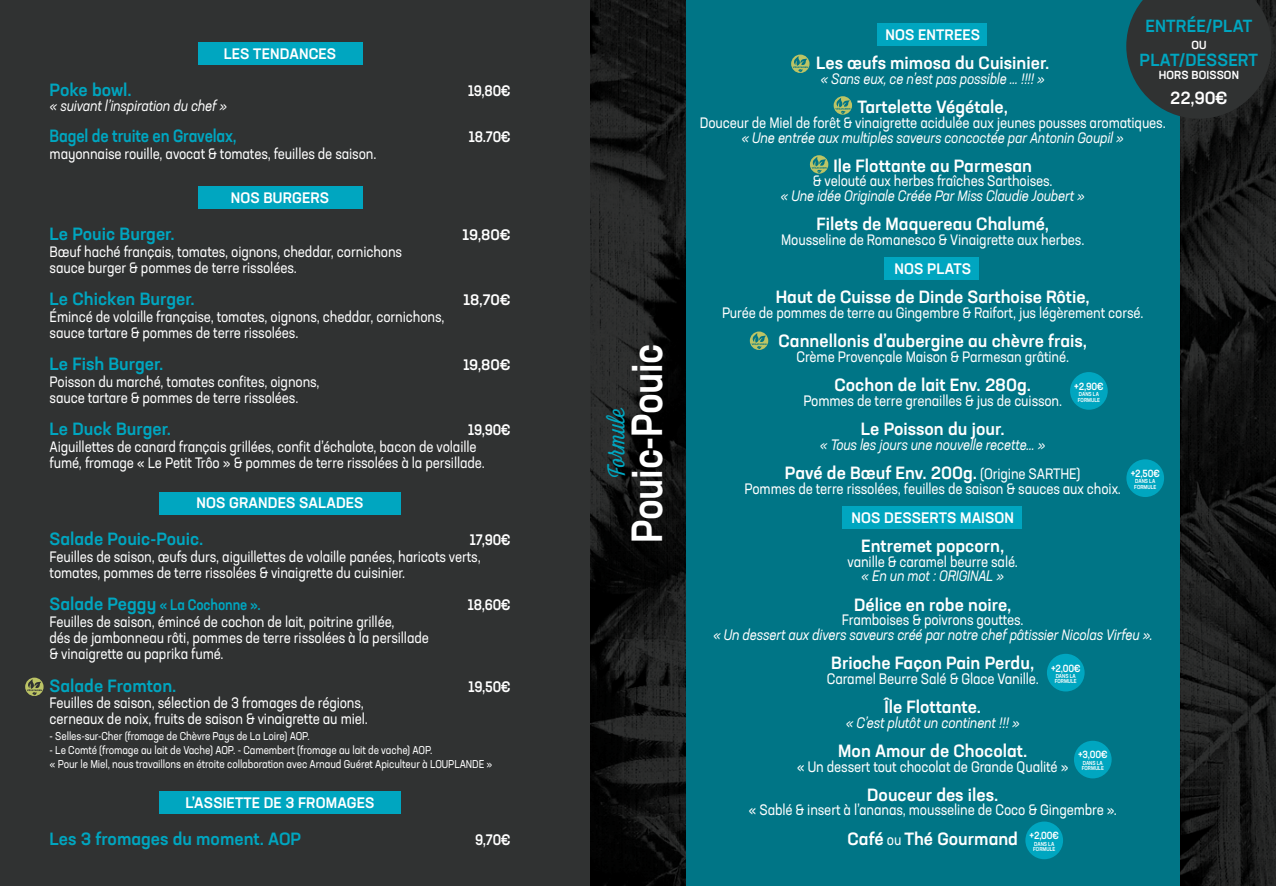
<style>
.page{position:relative;width:1276px;height:886px;background:#303232}
.page>*{position:absolute;margin:0;border:0;box-sizing:border-box;transform-origin:0 0}
.t1{font:500 43px "Neusa Next Std";letter-spacing:-.01em;color:#fff;scale:.9 1}
.t2{font:24.5px "Look Script";color:#00a6c0}
.t3{font:500 17.5px "Neusa Next Std";color:#fff}
.t4{font:500 17.5px "Neusa Next Std";color:#00a6c0}
.t5{font:500 17.5px "Neusa Next Std";color:#00a6c0;scale:.9 1}
.t6{font:500 17.25px "Neusa Next Std";letter-spacing:.01em;color:#00a6c0}
.t7{font:500 17.25px "Neusa Next Std";color:#fff}
.t8{font:15px/16.2px "Neusa Next Std";letter-spacing:-.01em;color:#fff;scale:.9 1}
.t9{font:italic 15px "Neusa Next Std";letter-spacing:-.01em;color:#fff;scale:.9 1}
.t10{font:500 15px "Neusa Next Std";letter-spacing:.01em;color:#fff}
.t11{font:500 15px "Neusa Next Std";letter-spacing:.01em;color:#fff;scale:.9 1}
.t12{font:500 15px "Neusa Next Std";letter-spacing:-.01em;color:#00a6c0;scale:.9 1}
.t13{font:500 11.5px "Neusa Next Std";letter-spacing:.01em;color:#fff}
.t14{font:11.25px/13.8px "Neusa Next Std";letter-spacing:-.01em;color:#fff;scale:.9 1}
.t15{font:500 10.25px "Neusa Next Std";letter-spacing:-.01em;color:#fff;scale:.9 1}
.t16{font:500 5.75px/5.6px "Neusa Next Std";color:#fff;scale:.9 1}
.s1{font-size:17.5px}
.s2{font-weight:400;font-size:15px}
</style>
<div class="page">
<div style="left:662px;top:0;width:559px;height:886px;background:#007586"></div>
<img style="left:590px;top:0;width:95px;height:886px">
<img style="left:1181px;top:0;width:95px;height:886px">
<div style="left:198px;top:187px;width:164px;height:22px;background:#00a6c0"></div>
<div style="left:198px;top:43px;width:164px;height:22px;background:#00a6c0"></div>
<div style="left:159px;top:492px;width:241px;height:22px;background:#00a6c0"></div>
<div style="left:159px;top:791px;width:241px;height:23px;background:#00a6c0"></div>
<svg style="left:25px;top:677px;width:19px;height:19px"></svg>
<div style="left:842px;top:506px;width:179px;height:23px;background:#00a6c0"></div>
<div style="left:884px;top:258px;width:94px;height:22px;background:#00a6c0"></div>
<div style="left:876px;top:24px;width:110px;height:22px;background:#00a6c0"></div>
<svg style="left:791px;top:55px;width:18px;height:18px"></svg>
<svg style="left:833px;top:96px;width:19px;height:19px"></svg>
<svg style="left:749px;top:331px;width:19px;height:19px"></svg>
<svg style="left:809px;top:155px;width:19px;height:19px"></svg>
<svg style="left:1126px;top:0;width:145px;height:119px"></svg>
<div style="left:1070px;top:372px;width:37px;height:38px;background:#00a6c0;border-radius:50%"></div>
<div style="left:1126px;top:459px;width:38px;height:38px;background:#00a6c0;border-radius:50%"></div>
<div style="left:1047px;top:654px;width:37px;height:37px;background:#00a6c0;border-radius:50%"></div>
<div style="left:1074px;top:741px;width:37px;height:37px;background:#00a6c0;border-radius:50%"></div>
<div style="left:1025px;top:821px;width:38px;height:38px;background:#00a6c0;border-radius:50%"></div>
<p class="t10" style="left:224px;top:44px;width:114px">LES TENDANCES</p>
<p class="t4" style="left:50px;top:79px;width:84px">Poke bowl.</p>
<p class="t11" style="left:468px;top:81px;width:49px">19,80€</p>
<p class="t9" style="left:50px;top:96px;width:199px">« suivant l’inspiration du chef »</p>
<p class="t5" style="left:50px;top:125px;width:209px">Bagel de truite en Gravelax,</p>
<p class="t11" style="left:469px;top:127px;width:48px">18.70€</p>
<p class="t8" style="left:50px;top:145px;width:364px">mayonnaise rouille, avocat &amp; tomates, feuilles de saison.</p>
<p class="t10" style="left:231px;top:188px;width:100px">NOS BURGERS</p>
<p class="t4" style="left:50px;top:223px;width:126px">Le Pouic Burger.</p>
<p class="t10" style="left:462px;top:225px;width:49px">19,80€</p>
<p class="t8" style="left:50px;top:243px;width:393px">Bœuf haché français, tomates, oignons, cheddar, cornichons sauce burger &amp; pommes de terre rissolées.</p>
<p class="t4" style="left:50px;top:288px;width:147px">Le Chicken Burger.</p>
<p class="t10" style="left:463px;top:290px;width:48px">18,70€</p>
<p class="t8" style="left:50px;top:308px;width:440px">Émincé de volaille française, tomates, oignons, cheddar, cornichons, sauce tartare &amp; pommes de terre rissolées.</p>
<p class="t4" style="left:50px;top:353px;width:115px">Le Fish Burger.</p>
<p class="t11" style="left:463px;top:355px;width:54px">19,80€</p>
<p class="t8" style="left:50px;top:373px;width:301px">Poisson du marché, tomates confites, oignons, sauce tartare &amp; pommes de terre rissolées.</p>
<p class="t4" style="left:50px;top:418px;width:123px">Le Duck Burger.</p>
<p class="t11" style="left:468px;top:420px;width:48px">19,90€</p>
<p class="t8" style="left:50px;top:438px;width:485px">Aiguillettes de canard français grillées, confit d’échalote, bacon de volaille fumé, fromage « Le Petit Trôo » &amp; pommes de terre rissolées à la persillade.</p>
<p class="t10" style="left:196px;top:493px;width:168px">NOS GRANDES SALADES</p>
<p class="t4" style="left:50px;top:528px;width:155px">Salade Pouic-Pouic.</p>
<p class="t11" style="left:470px;top:530px;width:46px">17,90€</p>
<p class="t8" style="left:50px;top:548px;width:480px">Feuilles de saison, œufs durs, aiguillettes de volaille panées, haricots verts, tomates, pommes de terre rissolées &amp; vinaigrette du cuisinier.</p>
<p class="t12" style="left:50px;top:595px;width:236px"><span class="s1">Salade Peggy</span> « La Cochonne ».</p>
<p class="t11" style="left:468px;top:595px;width:49px">18,60€</p>
<p class="t8" style="left:50px;top:613px;width:423px">Feuilles de saison, émincé de cochon de lait, poitrine grillée,<br>dés de jambonneau rôti, pommes de terre rissolées à la persillade &amp; vinaigrette au paprika fumé.</p>
<p class="t4" style="left:50px;top:674px;width:128px">Salade Fromton.</p>
<p class="t11" style="left:468px;top:677px;width:48px">19,50€</p>
<p class="t8" style="left:50px;top:694px;width:355px">Feuilles de saison, sélection de 3 fromages de régions, cerneaux de noix, fruits de saison &amp; vinaigrette au miel.</p>
<p class="t14" style="left:50px;top:729px;width:291px">- Selles-sur-Cher (fromage de Chèvre Pays de La Loire) AOP.</p>
<p class="t14" style="left:50px;top:743px;width:494px">- Le Comté (fromage au lait de Vache) AOP. - Camembert (fromage au lait de vache) AOP.<br>« Pour le Miel, nous travaillons en étroite collaboration avec Arnaud Guéret Apiculteur à LOUPLANDE »</p>
<p class="t10" style="left:185px;top:793px;width:190px">L’ASSIETTE DE 3 FROMAGES</p>
<p class="t4" style="left:50px;top:828px;width:253px">Les 3 fromages du moment. AOP</p>
<p class="t11" style="left:475px;top:830px;width:41px">9,70€</p>
<h1 class="t1" style="left:619px;top:543px;width:223px;rotate:-90deg">Pouic-Pouic</h1>
<h2 class="t2" style="left:601px;top:478px;width:73px;rotate:-90deg">Formule</h2>
<p class="t6" style="left:1145px;top:15px;width:108px">ENTRÉE/PLAT</p>
<p class="t13" style="left:1191px;top:38px;width:17px">OU</p>
<p class="t6" style="left:1139px;top:49px;width:120px">PLAT/DESSERT</p>
<p class="t13" style="left:1158px;top:68px;width:82px">HORS BOISSON</p>
<p class="t7" style="left:1170px;top:87px;width:59px">22,90€</p>
<p class="t10" style="left:885px;top:25px;width:96px">NOS ENTREES</p>
<p class="t3" style="left:816px;top:52px;width:235px">Les œufs mimosa du Cuisinier.</p>
<p class="t9" style="left:820px;top:69px;width:251px">« Sans eux, ce n’est pas possible ... !!!! »</p>
<p class="t3" style="left:857px;top:96px;width:152px">Tartelette Végétale,</p>
<p class="t8" style="left:700px;top:114px;width:519px">Douceur de Miel de forêt &amp; vinaigrette acidulée aux jeunes pousses aromatiques.</p>
<p class="t9" style="left:741px;top:128px;width:426px">« Une entrée aux multiples saveurs concoctée par Antonin Goupil »</p>
<p class="t3" style="left:833px;top:154px;width:200px">Ile Flottante au Parmesan</p>
<p class="t8" style="left:813px;top:173px;width:268px">&amp; velouté aux herbes fraîches Sarthoises.</p>
<p class="t9" style="left:780px;top:186px;width:340px">« Une idée Originale Créée Par Miss Claudie Joubert »</p>
<p class="t3" style="left:816px;top:213px;width:234px">Filets de Maquereau Chalumé,</p>
<p class="t8" style="left:781px;top:231px;width:338px">Mousseline de Romanesco &amp; Vinaigrette aux herbes.</p>
<p class="t10" style="left:894px;top:259px;width:78px">NOS PLATS</p>
<p class="t3" style="left:776px;top:286px;width:315px">Haut de Cuisse de Dinde Sarthoise Rôtie,</p>
<p class="t8" style="left:722px;top:304px;width:470px">Purée de pommes de terre au Gingembre &amp; Raifort, jus légèrement corsé.</p>
<p class="t3" style="left:778px;top:330px;width:310px">Cannellonis d’aubergine au chèvre frais,</p>
<p class="t8" style="left:796px;top:348px;width:304px">Crème Provençale Maison &amp; Parmesan grâtiné.</p>
<p class="t3" style="left:834px;top:374px;width:198px">Cochon de lait Env. 280g.</p>
<p class="t8" style="left:803px;top:392px;width:289px">Pommes de terre grenailles &amp; jus de cuisson.</p>
<p class="t3" style="left:861px;top:418px;width:145px">Le Poisson du jour.</p>
<p class="t9" style="left:820px;top:435px;width:252px">« Tous les jours une nouvelle recette... »</p>
<p class="t3" style="left:785px;top:462px;width:297px">Pavé de Bœuf Env. 200g. <span class="s2">(Origine SARTHE)</span></p>
<p class="t8" style="left:744px;top:480px;width:420px">Pommes de terre rissolées, feuilles de saison &amp; sauces aux choix.</p>
<p class="t10" style="left:851px;top:508px;width:164px">NOS DESSERTS MAISON</p>
<p class="t3" style="left:861px;top:535px;width:145px">Entremet popcorn,</p>
<p class="t8" style="left:847px;top:553px;width:191px">vanille &amp; caramel beurre salé.</p>
<p class="t9" style="left:861px;top:567px;width:160px">« En un mot : ORIGINAL »</p>
<p class="t3" style="left:854px;top:593px;width:159px">Délice en robe noire,</p>
<p class="t8" style="left:842px;top:611px;width:203px">Framboises &amp; poivrons gouttes.</p>
<p class="t9" style="left:713px;top:625px;width:490px">« Un dessert aux divers saveurs créé par notre chef pâtissier Nicolas Virfeu ».</p>
<p class="t3" style="left:831px;top:652px;width:204px">Brioche Façon Pain Perdu,</p>
<p class="t8" style="left:826px;top:670px;width:237px">Caramel Beurre Salé &amp; Glace Vanille.</p>
<p class="t3" style="left:884px;top:696px;width:98px">Île Flottante.</p>
<p class="t9" style="left:845px;top:713px;width:195px">« C’est plutôt un continent !!! »</p>
<p class="t3" style="left:838px;top:739px;width:190px">Mon Amour de Chocolat.</p>
<p class="t8" style="left:797px;top:758px;width:303px">« Un dessert tout chocolat de Grande Qualité »</p>
<p class="t3" style="left:867px;top:783px;width:132px">Douceur des iles.</p>
<p class="t8" style="left:748px;top:802px;width:411px">« Sablé &amp; insert à l’ananas, mousseline de Coco &amp; Gingembre ».</p>
<p class="t3" style="left:847px;top:827px;width:172px">Café <span class="s2">ou</span> Thé Gourmand</p>
<p class="t15" style="left:1074px;top:380px;width:34px">+2,90€</p>
<p class="t16" style="left:1078px;top:391px;width:26px">DANS LA<br>FORMULE</p>
<p class="t15" style="left:1130px;top:467px;width:34px">+2,50€</p>
<p class="t16" style="left:1134px;top:478px;width:26px">DANS LA<br>FORMULE</p>
<p class="t15" style="left:1051px;top:661px;width:34px">+2,00€</p>
<p class="t16" style="left:1054px;top:673px;width:26px">DANS LA<br>FORMULE</p>
<p class="t15" style="left:1078px;top:748px;width:34px">+3,00€</p>
<p class="t16" style="left:1081px;top:760px;width:26px">DANS LA<br>FORMULE</p>
<p class="t15" style="left:1029px;top:829px;width:34px">+2,00€</p>
<p class="t16" style="left:1033px;top:840px;width:26px">DANS LA<br>FORMULE</p>
</div>
